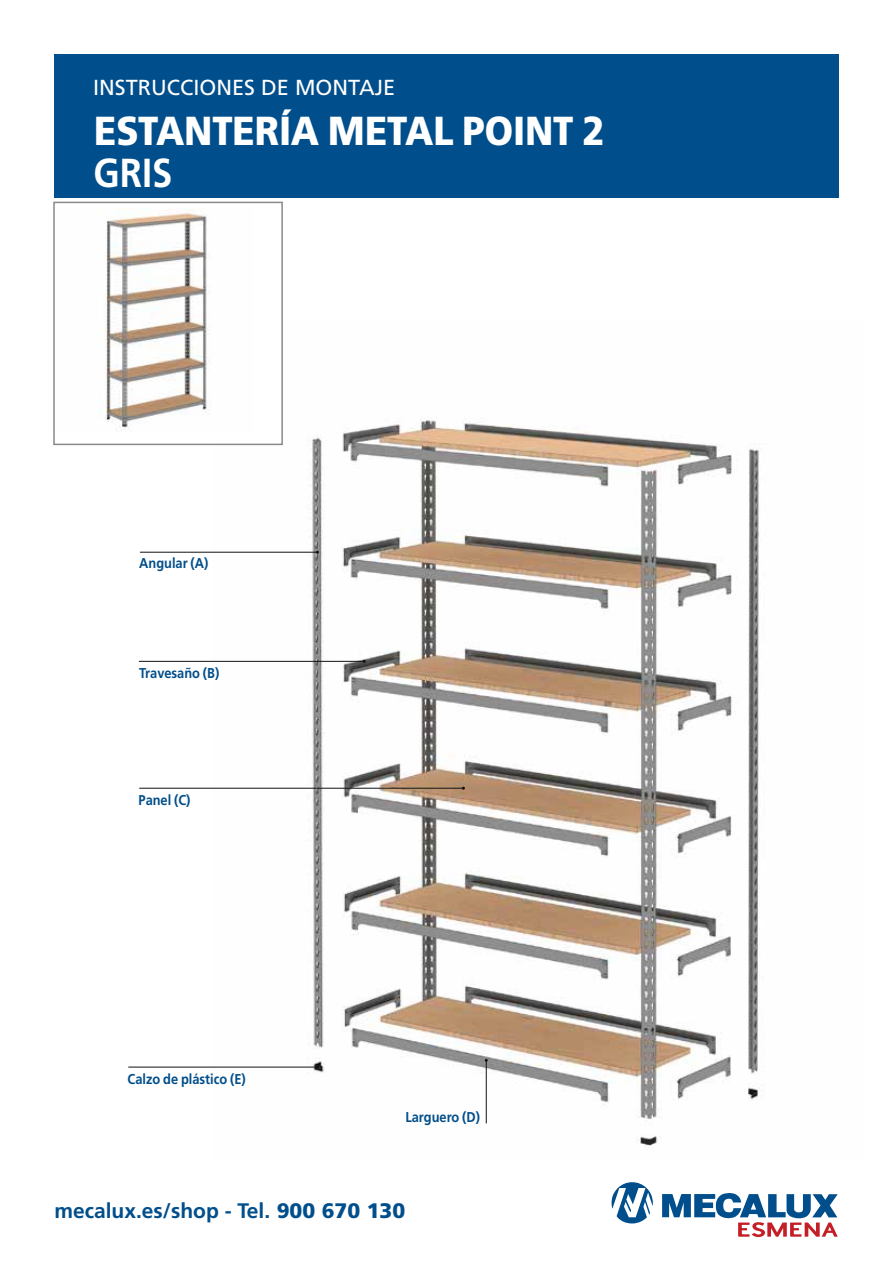
<style>
.page{position:relative;width:893px;height:1263px;background:#fff}
.page>*{position:absolute;margin:0;border:0;box-sizing:border-box;transform-origin:0 0}
.t1{font:900 40.5px "Frutiger LT Std";letter-spacing:-.005em;color:#fff;scale:.9 1}
.t2{font:700 40.5px "Frutiger LT Std";color:#fff;scale:.9 1}
.t3{font:21.75px "Frutiger LT Std";color:#fff}
.t4{font:700 21px "Frutiger LT Std";color:#004e8b}
.t5{font:700 14.25px "Frutiger LT Std";color:#004e8b;scale:.9 1}
.s1{font-weight:900}
</style>
<div class="page">
<div style="left:54px;top:54px;width:785px;height:143px;background:#004e8b"></div>
<svg style="left:611px;top:1182px;width:42px;height:41px"></svg>
<svg style="left:662px;top:1193px;width:176px;height:44px"></svg>
<img style="left:213px;top:417px;width:547px;height:731px">
<div style="left:54px;top:202px;width:228px;height:242px;background:#fff"></div>
<img style="left:105px;top:208px;width:104px;height:223px">
<div style="left:53px;top:202px;width:230px;height:243px;border:2px solid #888a8a"></div>
<hr style="left:140px;top:552px;width:177px;height:1px;background:#121212">
<hr style="left:139px;top:661px;width:225px;height:1px;background:#121212">
<hr style="left:128px;top:1067px;width:189px;height:1px;background:#121212">
<hr style="left:486px;top:1060px;width:1px;height:63px;background:#121212">
<hr style="left:139px;top:788px;width:324px;height:1px;background:#121212">
<h2 class="t3" style="left:93px;top:75px;width:304px">INSTRUCCIONES DE MONTAJE</h2>
<h1 class="t1" style="left:94px;top:107px;width:569px">ESTANTERÍA METAL POINT 2</h1>
<h1 class="t2" style="left:93px;top:149px;width:89px">GRIS</h1>
<p class="t5" style="left:139px;top:554px;width:78px">Angular (A)</p>
<p class="t5" style="left:139px;top:664px;width:90px">Travesaño (B)</p>
<p class="t5" style="left:139px;top:791px;width:59px">Panel (C)</p>
<p class="t5" style="left:128px;top:1071px;width:133px">Calzo de plástico (E)</p>
<p class="t5" style="left:405px;top:1109px;width:84px">Larguero (D)</p>
<h3 class="t4" style="left:54px;top:1198px;width:352px">mecalux.es/shop - Tel. <span class="s1">900 670 130</span></h3>
</div>
